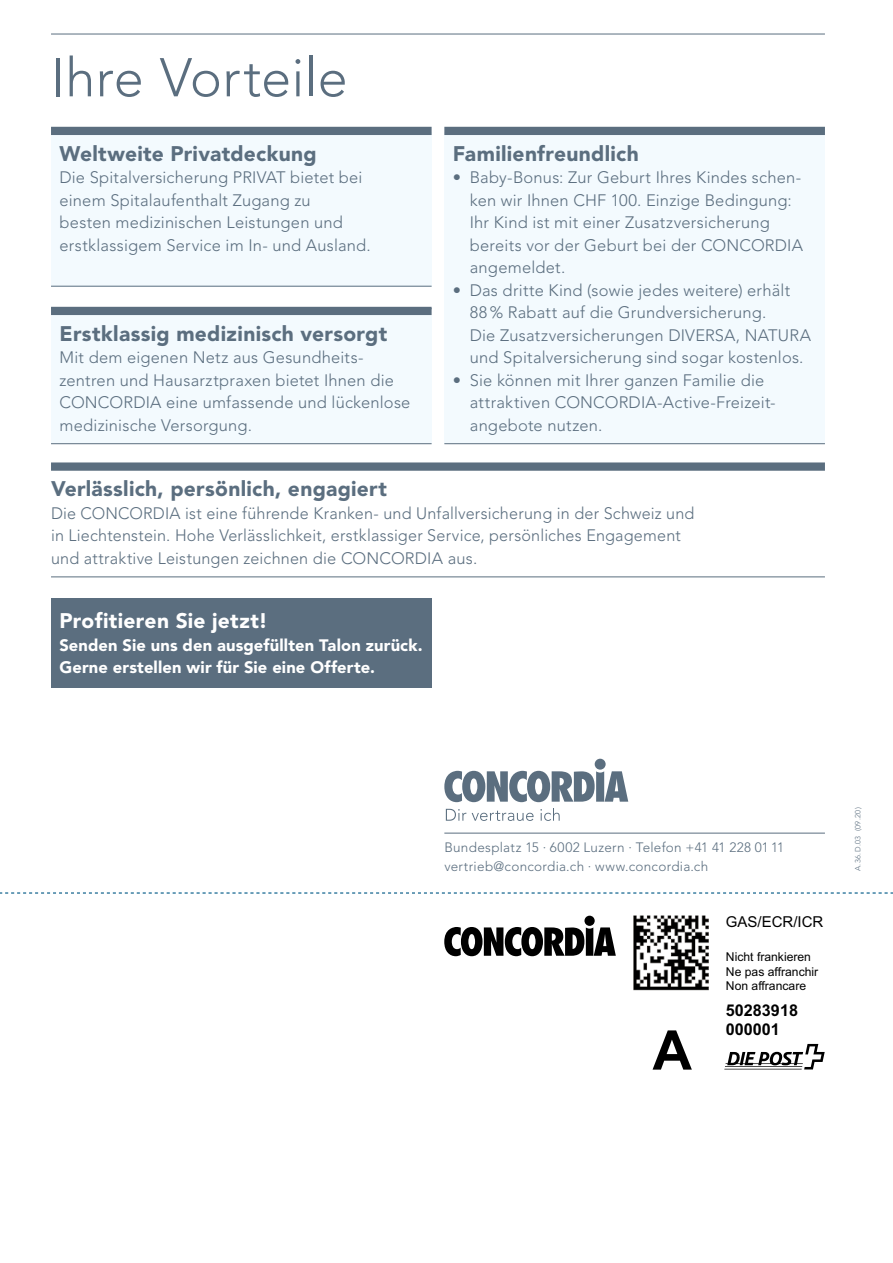
<style>
.page{position:relative;width:893px;height:1263px;background:#fff}
.page>*{position:absolute;margin:0;border:0;box-sizing:border-box;transform-origin:0 0}
.t1{font:700 54.75px "Arial";color:#000}
.t2{font:300 54px "Avenir";letter-spacing:.005em;color:#5b6e7f}
.t3{font:900 21px "Avenir";letter-spacing:.015em;color:#5b6e7f}
.t4{font:900 21px "Avenir";letter-spacing:.015em;color:#fff}
.t5{font:300 16.5px/22.5px "Avenir";letter-spacing:.01em;color:#5b6e7f}
.t6{font:900 16.5px/22.5px "Avenir";letter-spacing:.01em;color:#fff}
.t7{font:700 16.2px/19.5px "Arial";color:#000}
.t8{font:15px "Arial";color:#000}
.t9{font:300 13.5px/19.5px "Avenir";letter-spacing:.02em;color:#5b6e7f}
.t10{font:12.15px/14.5px "Arial";color:#000}
.t11{font:300 7.5px "Avenir";letter-spacing:.055em;color:#5b6e7f}
.s1{font-weight:900}
</style>
<div class="page">
<svg style="left:444px;top:771px;width:184px;height:31px"></svg>
<div style="left:595px;top:759px;width:11px;height:11px;background:#5b6e7f;border-radius:50%"></div>
<svg style="left:446px;top:809px;width:20px;height:12px"></svg>
<svg style="left:472px;top:811px;width:62px;height:10px"></svg>
<svg style="left:540px;top:808px;width:20px;height:13px"></svg>
<hr style="left:444px;top:833px;width:381px;height:1px;background:#5b6e7f">
<img style="left:633px;top:915px;width:76px;height:76px">
<svg style="left:444px;top:927px;width:172px;height:29px"></svg>
<div style="left:584px;top:916px;width:11px;height:10px;background:#000;border-radius:50%"></div>
<hr style="left:724px;top:1069px;width:78px;height:1px;background:#000">
<svg style="left:725px;top:1044px;width:100px;height:25px"></svg>
<hr style="left:725px;top:1066px;width:77px;height:1px;background:#000">
<hr style="left:51px;top:34px;width:774px;height:1px;background:#5b6e7f">
<svg style="left:0;top:893px;width:893px;height:1px"></svg>
<div style="left:51px;top:132px;width:381px;height:155px;background:#f3fafe"></div>
<div style="left:51px;top:315px;width:381px;height:128px;background:#f3fafe"></div>
<div style="left:444px;top:132px;width:381px;height:311px;background:#f3fafe"></div>
<div style="left:51px;top:127px;width:381px;height:8px;background:#5b6e7f"></div>
<hr style="left:51px;top:286px;width:381px;height:1px;background:#5b6e7f">
<div style="left:51px;top:307px;width:381px;height:8px;background:#5b6e7f"></div>
<hr style="left:51px;top:443px;width:381px;height:1px;background:#5b6e7f">
<div style="left:51px;top:462px;width:774px;height:9px;background:#5b6e7f"></div>
<hr style="left:51px;top:576px;width:774px;height:1px;background:#5b6e7f">
<div style="left:444px;top:127px;width:381px;height:8px;background:#5b6e7f"></div>
<hr style="left:444px;top:443px;width:381px;height:1px;background:#5b6e7f">
<div style="left:51px;top:598px;width:381px;height:89px;background:#5b6e7f"></div>
<h2 class="t2" style="left:51px;top:46px;width:298px">Ihre Vorteile</h2>
<p class="t3" style="left:60px;top:141px;width:259px">Weltweite Privatdeckung</p>
<p class="t5" style="left:60px;top:166px;width:313px">Die Spitalversicherung PRIVAT bietet bei einem Spitalaufenthalt Zugang zu<br>besten medizinischen Leistungen und erstklassigem Service im In- und Ausland.</p>
<p class="t3" style="left:60px;top:321px;width:329px">Erstklassig medizinisch versorgt</p>
<p class="t5" style="left:60px;top:346px;width:352px">Mit dem eigenen Netz aus Gesundheits&shy;zentren und Hausarztpraxen bietet Ihnen die CONCORDIA eine umfassende und lückenlose medizinische Versorgung.</p>
<p class="t3" style="left:453px;top:141px;width:187px">Familienfreundlich</p>
<p class="t5" style="left:470px;top:166px;width:335px;text-indent:-17px"><span class="s1">•</span> Baby-Bonus: Zur Geburt Ihres Kindes schen&shy;ken wir Ihnen CHF 100. Einzige Bedingung:<br>Ihr Kind ist mit einer Zusatzversicherung bereits vor der Geburt bei der CONCORDIA angemeldet.</p>
<p class="t5" style="left:470px;top:279px;width:343px;text-indent:-17px"><span class="s1">•</span> Das dritte Kind (sowie jedes weitere) erhält 88 % Rabatt auf die Grundversicherung.<br>Die Zusatzversicherungen DIVERSA, NATURA und Spitalversicherung sind sogar kostenlos.</p>
<p class="t5" style="left:470px;top:369px;width:306px;text-indent:-17px"><span class="s1">•</span> Sie können mit Ihrer ganzen Familie die attraktiven CONCORDIA-Active-Freizeit&shy;angebote nutzen.</p>
<p class="t3" style="left:51px;top:476px;width:338px">Verlässlich, persönlich, engagiert</p>
<p class="t5" style="left:51px;top:502px;width:645px">Die CONCORDIA ist eine führende Kranken- und Unfallversicherung in der Schweiz und in Liechtenstein. Hohe Verlässlichkeit, erstklassiger Service, persönliches Engagement und attraktive Leistungen zeichnen die CONCORDIA aus.</p>
<p class="t4" style="left:60px;top:608px;width:210px">Profitieren Sie jetzt!</p>
<p class="t6" style="left:60px;top:634px;width:365px">Senden Sie uns den ausgefüllten Talon zurück.<br>Gerne erstellen wir für Sie eine Offerte.</p>
<p class="t9" style="left:444px;top:837px;width:341px">Bundesplatz 15 · 6002 Luzern · Telefon +41 41 228 01 11 vertrieb@concordia.ch · www.concordia.ch</p>
<h1 class="t1" style="left:652px;top:1014px;width:41px">A</h1>
<p class="t8" style="left:726px;top:911px;width:99px">GAS/ECR/ICR</p>
<p class="t10" style="left:726px;top:949px;width:94px">Nicht frankieren<br>Ne pas affranchir<br>Non affrancare</p>
<p class="t7" style="left:726px;top:1001px;width:74px">50283918<br>000001</p>
<p class="t11" style="left:853px;top:871px;width:66px;rotate:-90deg">A.36.D.03 (09.20)</p>
</div>
